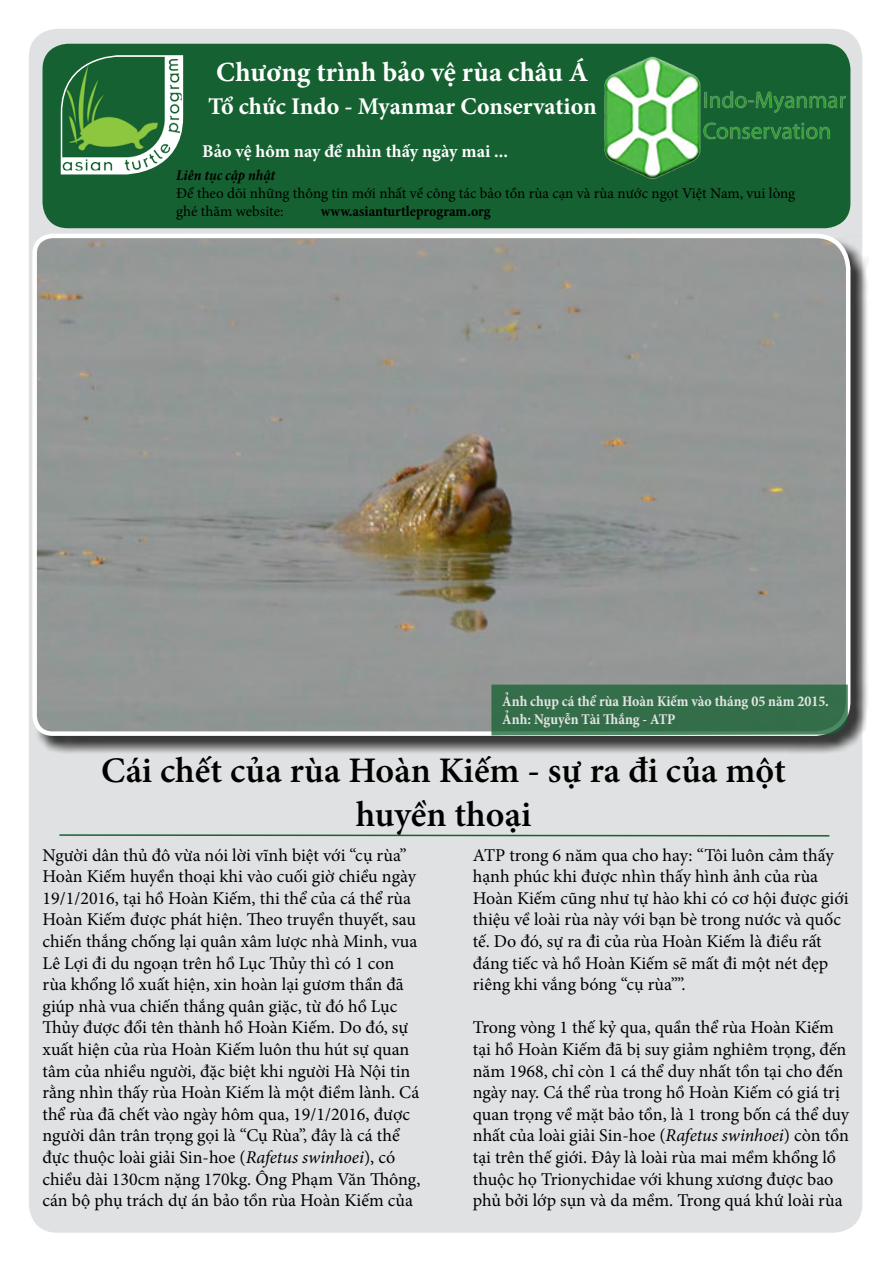
<style>
.page{position:relative;width:893px;height:1263px;background:#fff}
.page>*{position:absolute;margin:0;border:0;box-sizing:border-box;transform-origin:0 0}
.t1{font:600 36px/43.2px "Minion Pro";color:#000;text-align:center}
.t2{font:700 27.75px "Minion Pro";color:#fff}
.t3{font:700 24px "Minion Pro";color:#fff}
.t4{font:18px/21.6px "Minion Pro";color:#000}
.t5{font:700 18px "Minion Pro";color:#fff}
.t6{font:15px/18px "Minion Pro";color:#000}
.t7{font:700 condensed 15px/18px "Minion Pro";letter-spacing:-.005em;color:#fff}
.t8{font:700 condensed 15px "Minion Pro";color:#000}
.t9{font:italic 700 condensed 15px "Minion Pro";letter-spacing:-.005em;color:#000}
.s1{font-style:italic}
</style>
<div class="page">
<div style="left:29px;top:29px;width:833px;height:1204px;background:#e0e1e2;border-radius:28px"></div>
<svg style="left:59px;top:834px;width:771px;height:3px"></svg>
<div style="left:34px;top:235px;width:835px;height:519px;background:#000;opacity:.75"></div>
<svg style="left:32px;top:233px;width:821px;height:505px;background:#949693"></svg>
<div style="left:43px;top:44px;width:807px;height:184px;background:#156131;border-radius:26px"></div>
<svg style="left:60px;top:55px;width:124px;height:120px"></svg>
<svg style="left:491px;top:685px;width:357px;height:51px;background:#39714e"></svg>
<img style="left:604px;top:55px;width:247px;height:124px">
<p class="t2" style="left:216px;top:53px;width:374px">Chương trình bảo vệ rùa châu Á</p>
<p class="t3" style="left:208px;top:89px;width:390px">Tổ chức Indo - Myanmar Conservation</p>
<p class="t5" style="left:202px;top:139px;width:307px">Bảo vệ hôm nay để nhìn thấy ngày mai ...</p>
<p class="t9" style="left:176px;top:165px;width:100px">Liên tục cập nhật</p>
<p class="t6" style="left:176px;top:184px;width:621px">Để theo dõi những thông tin mới nhất về công tác bảo tồn rùa cạn và rùa nước ngọt Việt Nam, vui lòng ghé thăm website:</p>
<p class="t8" style="left:321px;top:201px;width:171px">www.asianturtleprogram.org</p>
<p class="t7" style="left:502px;top:693px;width:328px">Ảnh chụp cá thể rùa Hoàn Kiếm vào tháng 05 năm 2015.<br>Ảnh: Nguyễn Tài Thắng - ATP</p>
<p class="t1" style="left:101px;top:749px;width:686px">Cái chết của rùa Hoàn Kiếm - sự ra đi của một huyền thoại</p>
<p class="t4" style="left:473px;top:844px;width:377px">ATP trong 6 năm qua cho hay: “Tôi luôn cảm thấy hạnh phúc khi được nhìn thấy hình ảnh của rùa Hoàn Kiếm cũng như tự hào khi có cơ hội được giới thiệu về loài rùa này với bạn bè trong nước và quốc tế. Do đó, sự ra đi của rùa Hoàn Kiếm là điều rất đáng tiếc và hồ Hoàn Kiếm sẽ mất đi một nét đẹp riêng khi vắng bóng “cụ rùa””.</p>
<p class="t4" style="left:473px;top:1017px;width:378px">Trong vòng 1 thế kỷ qua, quần thể rùa Hoàn Kiếm tại hồ Hoàn Kiếm đã bị suy giảm nghiêm trọng, đến năm 1968, chỉ còn 1 cá thể duy nhất tồn tại cho đến ngày nay. Cá thể rùa trong hồ Hoàn Kiếm có giá trị quan trọng về mặt bảo tồn, là 1 trong bốn cá thể duy nhất của loài giải Sin-hoe (<span class="s1">Rafetus swinhoei</span>) còn tồn tại trên thế giới. Đây là loài rùa mai mềm khổng lồ thuộc họ Trionychidae với khung xương được bao phủ bởi lớp sụn và da mềm. Trong quá khứ loài rùa</p>
<p class="t4" style="left:43px;top:844px;width:379px">Người dân thủ đô vừa nói lời vĩnh biệt với “cụ rùa” Hoàn Kiếm huyền thoại khi vào cuối giờ chiều ngày 19/1/2016, tại hồ Hoàn Kiếm, thi thể của cá thể rùa Hoàn Kiếm được phát hiện. Theo truyền thuyết, sau chiến thắng chống lại quân xâm lược nhà Minh, vua Lê Lợi đi du ngoạn trên hồ Lục Thủy thì có 1 con rùa khổng lồ xuất hiện, xin hoàn lại gươm thần đã giúp nhà vua chiến thắng quân giặc, từ đó hồ Lục Thủy được đổi tên thành hồ Hoàn Kiếm. Do đó, sự xuất hiện của rùa Hoàn Kiếm luôn thu hút sự quan tâm của nhiều người, đặc biệt khi người Hà Nội tin rằng nhìn thấy rùa Hoàn Kiếm là một điềm lành. Cá thể rùa đã chết vào ngày hôm qua, 19/1/2016, được người dân trân trọng gọi là “Cụ Rùa”, đây là cá thể đực thuộc loài giải Sin-hoe (<span class="s1">Rafetus swinhoei</span>), có chiều dài 130cm nặng 170kg. Ông Phạm Văn Thông, cán bộ phụ trách dự án bảo tồn rùa Hoàn Kiếm của</p>
</div>
